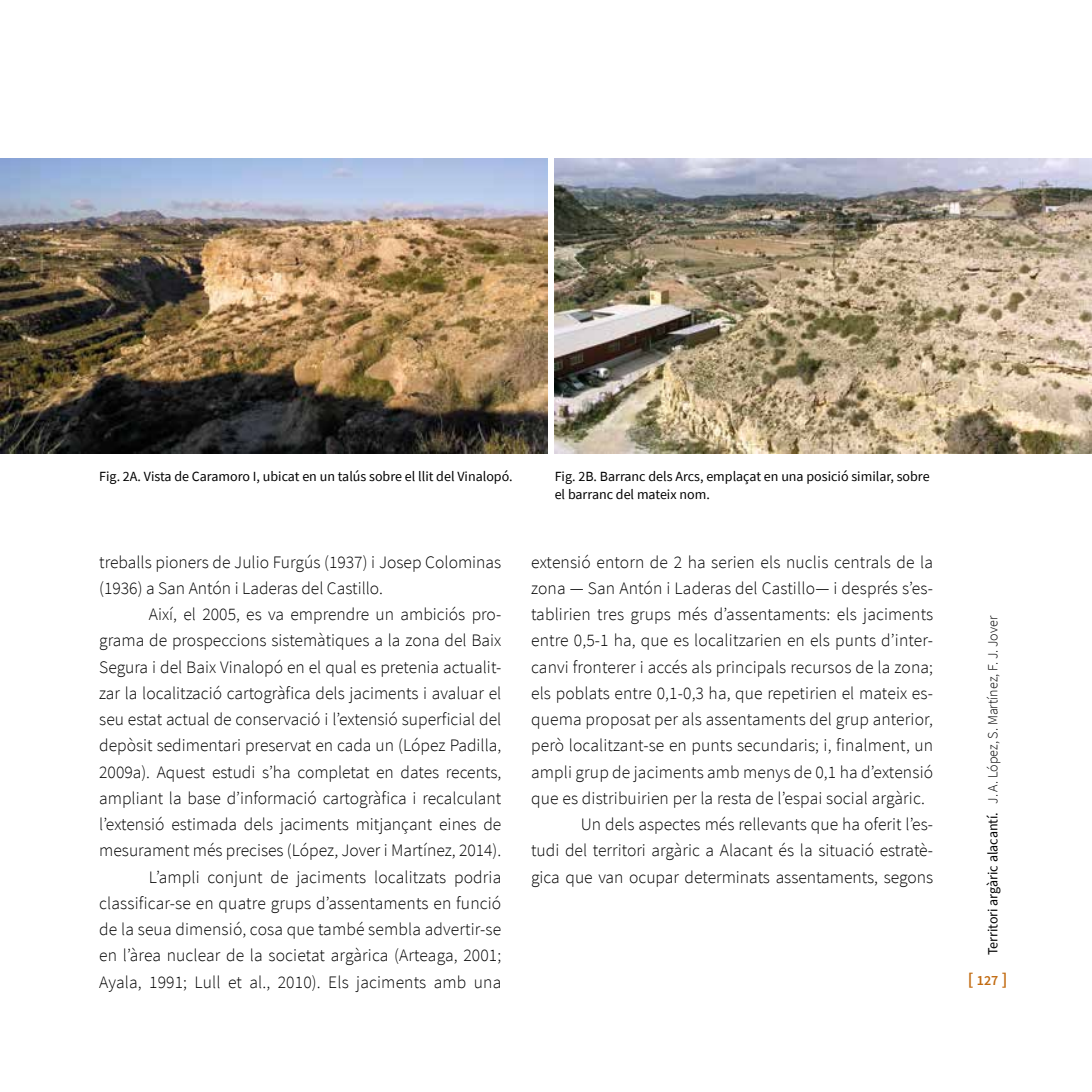
<style>
.page{position:relative;width:1092px;height:1092px;background:#fff}
.page>*{position:absolute;margin:0;border:0;box-sizing:border-box;transform-origin:0 0}
.t1{font:300 17.5px/26.2px "Source Sans Pro";color:#000}
.t2{font:14px/17.5px "Source Sans Pro";color:#000}
.t3{font:300 14px "Source Sans Pro";color:#000}
.t4{font:600 14px "Source Sans Pro";color:#c26b11}
.s1{font-weight:400}
.s2{font-size:17.5px}
</style>
<div class="page">
<img style="left:0;top:159px;width:547px;height:294px">
<img style="left:554px;top:159px;width:537px;height:294px">
<p class="t2" style="left:99px;top:467px;width:415px">Fig. 2A. Vista de Caramoro I, ubicat en un talús sobre el llit del Vinalopó.</p>
<p class="t2" style="left:554px;top:467px;width:376px">Fig. 2B. Barranc dels Arcs, emplaçat en una posició similar, sobre el barranc del mateix nom.</p>
<p class="t1" style="left:99px;top:548px;width:403px">treballs pioners de Julio Furgús (1937) i Josep Colominas (1936) a San Antón i Laderas del Castillo.</p>
<p class="t1" style="left:99px;top:601px;width:403px;text-align:right">Així, el 2005, es va emprendre un ambiciós pro-<br>grama de prospeccions sistemàtiques a la zona del Baix Segura i del Baix Vinalopó en el qual es pretenia actualit&shy;zar la localització cartogràfica dels jaciments i avaluar el seu estat actual de conservació i l’extensió superficial del depòsit sedimentari preservat en cada un (López Padilla, 2009a). Aquest estudi s’ha completat en dates recents, ampliant la base d’informació cartogràfica i recalculant l’extensió estimada dels jaciments mitjançant eines de mesurament més precises (López, Jover i Martínez, 2014).<br>L’ampli conjunt de jaciments localitzats podria classificar-se en quatre grups d’assentaments en funció de la seua dimensió, cosa que també sembla advertir-se en l’àrea nuclear de la societat argàrica (Arteaga, 2001; Ayala, 1991; Lull et al., 2010). Els jaciments amb una</p>
<p class="t1" style="left:531px;top:548px;width:403px">extensió entorn de 2 ha serien els nuclis centrals de la</p>
<p class="t1" style="left:531px;top:575px;width:403px">zona — San Antón i Laderas del Castillo— i després s’es-</p>
<p class="t1" style="left:531px;top:601px;width:403px">tablirien tres grups més d’assentaments: els jaciments</p>
<p class="t1" style="left:531px;top:627px;width:403px">entre 0,5-1 ha, que es localitzarien en els punts d’inter-</p>
<p class="t1" style="left:531px;top:653px;width:403px">canvi fronterer i accés als principals recursos de la zona;</p>
<p class="t1" style="left:531px;top:680px;width:403px">els poblats entre 0,1-0,3 ha, que repetirien el mateix es-</p>
<p class="t1" style="left:531px;top:706px;width:403px">quema proposat per als assentaments del grup anterior,</p>
<p class="t1" style="left:531px;top:732px;width:403px">però localitzant-se en punts secundaris; i, finalment, un</p>
<p class="t1" style="left:531px;top:758px;width:403px">ampli grup de jaciments amb menys de 0,1 ha d’extensió</p>
<p class="t1" style="left:531px;top:785px;width:395px">que es distribuirien per la resta de l’espai social argàric.</p>
<p class="t1" style="left:580px;top:811px;width:354px">Un dels aspectes més rellevants que ha oferit l’es-</p>
<p class="t1" style="left:531px;top:837px;width:403px">tudi del territori argàric a Alacant és la situació estratè-</p>
<p class="t1" style="left:531px;top:863px;width:403px">gica que van ocupar determinats assentaments, segons</p>
<p class="t3" style="left:984px;top:955px;width:341px;rotate:-90deg"><span class="s1">Territori argàric alacantí.</span> J. A. López, S. Martínez, F. J. Jover</p>
<p class="t4" style="left:967px;top:971px;width:41px"><span class="s2">[</span> 127 <span class="s2">]</span></p>
</div>
